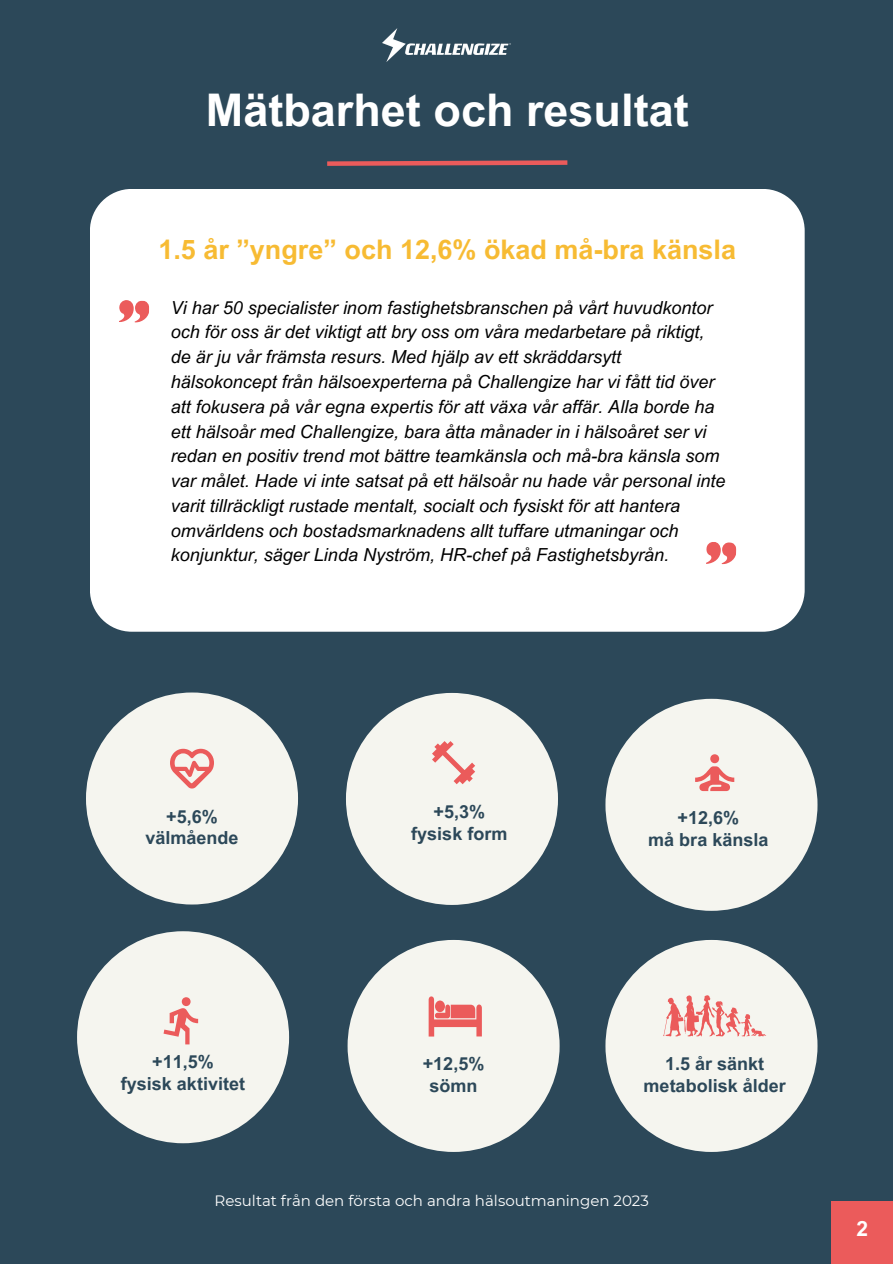
<style>
.page{position:relative;width:893px;height:1264px;background:#fff}
.page>*{position:absolute;margin:0;border:0;box-sizing:border-box;transform-origin:0 0}
.t1{font:700 45px "Arial MT Pro";color:#fff}
.t2{font:700 27px "Arial MT Pro";color:#f7bb33}
.t3{font:700 21px "Arial MT Pro";color:#fff}
.t4{font:italic 18px/24.8px "Arial MT Pro";color:#000}
.t5{font:700 18px/21.3px "Arial MT Pro";color:#2c4859;text-align:center}
.t6{font:15px "Montserrat";color:#fefefe}
</style>
<div class="page">
<div style="left:0;top:0;width:892px;height:1263px;background:#2c4859"></div>
<div style="left:605px;top:939px;width:212px;height:212px;background:#f5f5ef;border-radius:50%"></div>
<div style="left:77px;top:931px;width:212px;height:212px;background:#f5f5ef;border-radius:50%"></div>
<div style="left:346px;top:693px;width:212px;height:212px;background:#f5f5ef;border-radius:50%"></div>
<div style="left:347px;top:939px;width:212px;height:212px;background:#f5f5ef;border-radius:50%"></div>
<div style="left:86px;top:692px;width:212px;height:212px;background:#f5f5ef;border-radius:50%"></div>
<svg style="left:163px;top:997px;width:35px;height:47px"></svg>
<svg style="left:170px;top:748px;width:44px;height:40px"></svg>
<svg style="left:432px;top:741px;width:43px;height:43px"></svg>
<div style="left:90px;top:189px;width:714px;height:442px;background:#fff;border-radius:42px"></div>
<div style="left:831px;top:1201px;width:61px;height:62px;background:#eb5b5b"></div>
<svg style="left:327px;top:160px;width:241px;height:6px"></svg>
<img style="left:382px;top:28px;width:129px;height:34px">
<svg style="left:428px;top:996px;width:53px;height:40px"></svg>
<div style="left:605px;top:698px;width:212px;height:212px;background:#f5f5ef;border-radius:50%"></div>
<svg style="left:695px;top:754px;width:39px;height:37px"></svg>
<svg style="left:663px;top:995px;width:103px;height:41px"></svg>
<svg style="left:119px;top:300px;width:31px;height:23px"></svg>
<svg style="left:706px;top:542px;width:30px;height:23px"></svg>
<p class="t1" style="left:206px;top:94px;width:484px">Mätbarhet och resultat</p>
<p class="t2" style="left:158px;top:239px;width:579px">1.5 år ”yngre” och 12,6% ökad må-bra känsla</p>
<p class="t4" style="left:171px;top:297px;width:556px">Vi har 50 specialister inom fastighetsbranschen på vårt huvudkontor och för oss är det viktigt att bry oss om våra medarbetare på riktigt, de är ju vår främsta resurs. Med hjälp av ett skräddarsytt hälsokoncept från hälsoexperterna på Challengize har vi fått tid över att fokusera på vår egna expertis för att växa vår affär. Alla borde ha ett hälsoår med Challengize, bara åtta månader in i hälsoåret ser vi redan en positiv trend mot bättre teamkänsla och må-bra känsla som var målet. Hade vi inte satsat på ett hälsoår nu hade vår personal inte varit tillräckligt rustade mentalt, socialt och fysiskt för att hantera omvärldens och bostadsmarknadens allt tuffare utmaningar och konjunktur, säger Linda Nyström, HR-chef på Fastighetsbyrån.</p>
<p class="t5" style="left:166px;top:808px;width:53px">+5,6%</p>
<p class="t5" style="left:145px;top:829px;width:95px">välmående</p>
<p class="t5" style="left:433px;top:803px;width:53px">+5,3%</p>
<p class="t5" style="left:411px;top:825px;width:98px">fysisk form</p>
<p class="t5" style="left:677px;top:809px;width:63px">+12,6%</p>
<p class="t5" style="left:648px;top:830px;width:122px">må bra känsla</p>
<p class="t5" style="left:152px;top:1053px;width:63px">+11,5%</p>
<p class="t5" style="left:121px;top:1074px;width:126px">fysisk aktivitet</p>
<p class="t5" style="left:423px;top:1055px;width:63px">+12,5%</p>
<p class="t5" style="left:429px;top:1077px;width:50px">sömn</p>
<p class="t5" style="left:643px;top:1055px;width:144px">1.5 år sänkt metabolisk ålder</p>
<p class="t6" style="left:214px;top:1191px;width:436px">Resultat från den första och andra hälsoutmaningen 2023</p>
<p class="t3" style="left:856px;top:1220px;width:13px">2</p>
</div>
